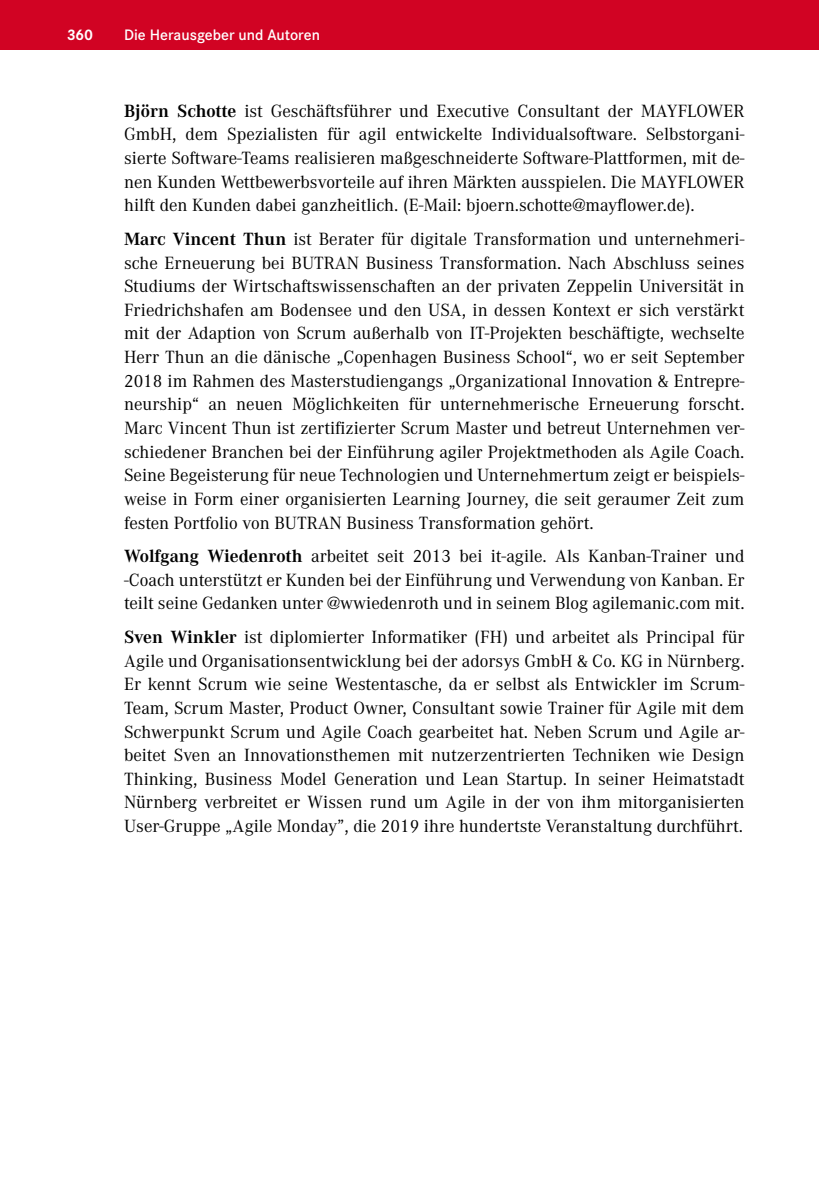
<style>
.page{position:relative;width:819px;height:1191px;background:#fff}
.page>*{position:absolute;margin:0;border:0;box-sizing:border-box;transform-origin:0 0}
.t1{font:18.38px/23.6px "Corporate A Pro";color:#000;text-align:justify}
.t2{font:600 15.75px "Corporate S Pro";color:#fff}
.t3{font:700 15.75px "Corporate S Pro";color:#fff}
.s1{font-weight:700}
</style>
<div class="page">
<div style="left:0;top:0;width:819px;height:50px;background:#d10323"></div>
<p class="t3" style="left:67px;top:22px;width:28px">360</p>
<p class="t2" style="left:124px;top:23px;width:197px">Die Herausgeber und Autoren</p>
<p class="t1" style="left:124px;top:98px;width:622px"><span class="s1">Björn Schotte</span> ist Geschäftsführer und Executive Consultant der MAYFLOWER GmbH, dem Spezialisten für agil entwickelte Individualsoftware. Selbstorgani&shy;sierte Software-Teams realisieren maßgeschneiderte Software-Plattformen, mit de&shy;nen Kunden Wettbewerbsvorteile auf ihren Märkten ausspielen. Die MAYFLOWER hilft den Kunden dabei ganzheitlich. (E-Mail: bjoern.schotte@mayflower.de).</p>
<p class="t1" style="left:124px;top:226px;width:622px"><span class="s1">Marc Vincent Thun</span> ist Berater für digitale Transformation und unternehmeri&shy;sche Erneuerung bei BUTRAN Business Transformation. Nach Abschluss seines Studiums der Wirtschaftswissenschaften an der privaten Zeppelin Universität in Friedrichshafen am Bodensee und den USA, in dessen Kontext er sich verstärkt mit der Adaption von Scrum außerhalb von IT-Projekten beschäftigte, wechselte Herr Thun an die dänische „Copenhagen Business School“, wo er seit September 2018 im Rahmen des Masterstudiengangs „Organizational Innovation &amp; Entrepre&shy;neurship“ an neuen Möglichkeiten für unternehmerische Erneuerung forscht.<br>Marc Vincent Thun ist zertifizierter Scrum Master und betreut Unternehmen ver&shy;schiedener Branchen bei der Einführung agiler Projektmethoden als Agile Coach.<br>Seine Begeisterung für neue Technologien und Unternehmertum zeigt er beispiels&shy;weise in Form einer organisierten Learning Journey, die seit geraumer Zeit zum festen Portfolio von BUTRAN Business Transformation gehört.</p>
<p class="t1" style="left:124px;top:543px;width:622px"><span class="s1">Wolfgang Wiedenroth</span> arbeitet seit 2013 bei it-agile. Als Kanban-Trainer und -Coach unterstützt er Kunden bei der Einführung und Verwendung von Kanban. Er teilt seine Gedanken unter @wwiedenroth und in seinem Blog agilemanic.com mit.</p>
<p class="t1" style="left:124px;top:624px;width:622px"><span class="s1">Sven Winkler</span> ist diplomierter Informatiker (FH) und arbeitet als Principal für Agile und Organisationsentwicklung bei der adorsys GmbH &amp; Co. KG in Nürnberg.<br>Er kennt Scrum wie seine Westentasche, da er selbst als Entwickler im Scrum-Team, Scrum Master, Product Owner, Consultant sowie Trainer für Agile mit dem Schwerpunkt Scrum und Agile Coach gearbeitet hat. Neben Scrum und Agile ar&shy;beitet Sven an Innovationsthemen mit nutzerzentrierten Techniken wie Design Thinking, Business Model Generation und Lean Startup. In seiner Heimatstadt Nürnberg verbreitet er Wissen rund um Agile in der von ihm mitorganisierten User-Gruppe „Agile Monday”, die 2019 ihre hundertste Veranstaltung durchführt.</p>
</div>
